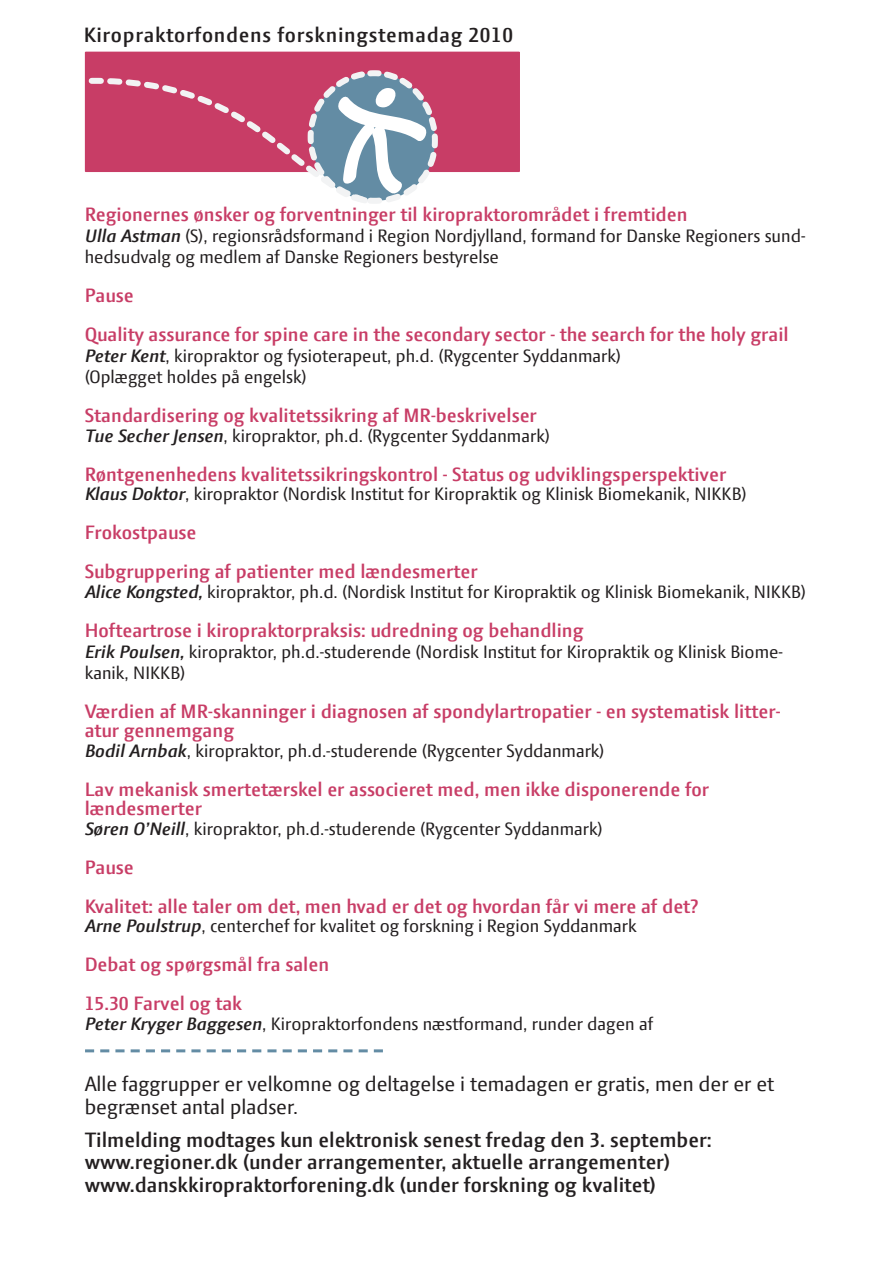
<style>
.page{position:relative;width:893px;height:1263px;background:#fff}
.page>*{position:absolute;margin:0;border:0;box-sizing:border-box;transform-origin:0 0}
.t1{font:600 22.5px/22.5px "Press Sans";color:#231f20}
.t2{font:22.5px/22.5px "Press Sans";color:#231f20}
.t3{font:600 22.5px "Press Sans";letter-spacing:.03em;color:#231f20}
.t4{font:600 21px/39px "Press Sans";color:#c83d66}
.t5{font:19.5px/21px "Press Sans";color:#231f20}
.s1{font-weight:600;font-style:italic}
</style>
<div class="page">
<svg style="left:85px;top:1049px;width:298px;height:3px"></svg>
<div style="left:85px;top:52px;width:435px;height:120px;background:#c83d66"></div>
<svg style="left:86px;top:67px;width:355px;height:137px"></svg>
<p class="t3" style="left:84px;top:24px;width:430px">Kiropraktorfondens forskningstemadag 2010</p>
<p class="t4" style="left:85px;top:196px;width:604px">Regionernes ønsker og forventninger til kiropraktorområdet i fremtiden</p>
<p class="t5" style="left:85px;top:228px;width:722px"><span class="s1">Ulla Astman</span> (S), regionsrådsformand i Region Nordjylland, formand for Danske Regioners sund&shy;hedsudvalg og medlem af Danske Regioners bestyrelse</p>
<p class="t4" style="left:85px;top:277px;width:705px">Pause<br>Quality assurance for spine care in the secondary sector - the search for the holy grail</p>
<p class="t5" style="left:85px;top:348px;width:538px"><span class="s1">Peter Kent</span>, kiropraktor og fysioterapeut, ph.d. (Rygcenter Syddanmark) (Oplægget holdes på engelsk)</p>
<p class="t4" style="left:85px;top:397px;width:454px">Standardisering og kvalitetssikring af MR-beskrivelser</p>
<p class="t5" style="left:85px;top:427px;width:467px"><span class="s1">Tue Secher Jensen</span>, kiropraktor, ph.d. (Rygcenter Syddanmark)</p>
<p class="t4" style="left:85px;top:455px;width:643px">Røntgenenhedens kvalitetssikringskontrol - Status og udviklingsperspektiver</p>
<p class="t5" style="left:85px;top:486px;width:663px"><span class="s1">Klaus Doktor</span>, kiropraktor (Nordisk Institut for Kiropraktik og Klinisk Biomekanik, NIKKB)</p>
<p class="t4" style="left:85px;top:514px;width:394px">Frokostpause<br>Subgruppering af patienter med lændesmerter</p>
<p class="t5" style="left:85px;top:583px;width:723px"><span class="s1">Alice Kongsted,</span> kiropraktor, ph.d. (Nordisk Institut for Kiropraktik og Klinisk Biomekanik, NIKKB)</p>
<p class="t4" style="left:85px;top:611px;width:500px">Hofteartrose i kiropraktorpraksis: udredning og behandling</p>
<p class="t5" style="left:85px;top:643px;width:700px"><span class="s1">Erik Poulsen,</span> kiropraktor, ph.d.-studerende (Nordisk Institut for Kiropraktik og Klinisk Biome&shy;kanik, NIKKB)</p>
<p class="t4" style="left:85px;top:702px;width:697px;line-height:19.5px">Værdien af MR-skanninger i diagnosen af spondylartropatier - en systematisk litter&shy;atur gennemgang</p>
<p class="t5" style="left:85px;top:742px;width:521px"><span class="s1">Bodil Arnbak</span>, kiropraktor, ph.d.-studerende (Rygcenter Syddanmark)</p>
<p class="t4" style="left:85px;top:780px;width:626px;line-height:19.5px">Lav mekanisk smertetærskel er associeret med, men ikke disponerende for lændesmerter</p>
<p class="t5" style="left:85px;top:820px;width:520px"><span class="s1">Søren O’Neill</span>, kiropraktor, ph.d.-studerende (Rygcenter Syddanmark)</p>
<p class="t4" style="left:85px;top:848px;width:616px">Pause<br>Kvalitet: alle taler om det, men hvad er det og hvordan får vi mere af det?</p>
<p class="t5" style="left:85px;top:918px;width:554px"><span class="s1">Arne Poulstrup</span>, centerchef for kvalitet og forskning i Region Syddanmark</p>
<p class="t4" style="left:85px;top:946px;width:246px">Debat og spørgsmål fra salen<br>15.30 Farvel og tak</p>
<p class="t5" style="left:85px;top:1015px;width:570px"><span class="s1">Peter Kryger Baggesen</span>, Kiropraktorfondens næstformand, runder dagen af</p>
<p class="t2" style="left:85px;top:1075px;width:691px">Alle faggrupper er velkomne og deltagelse i temadagen er gratis, men der er et begrænset antal pladser.</p>
<p class="t1" style="left:85px;top:1129px;width:629px">Tilmelding modtages kun elektronisk senest fredag den 3. september: www.regioner.dk (under arrangementer, aktuelle arrangementer) www.danskkiropraktorforening.dk (under forskning og kvalitet)</p>
</div>
